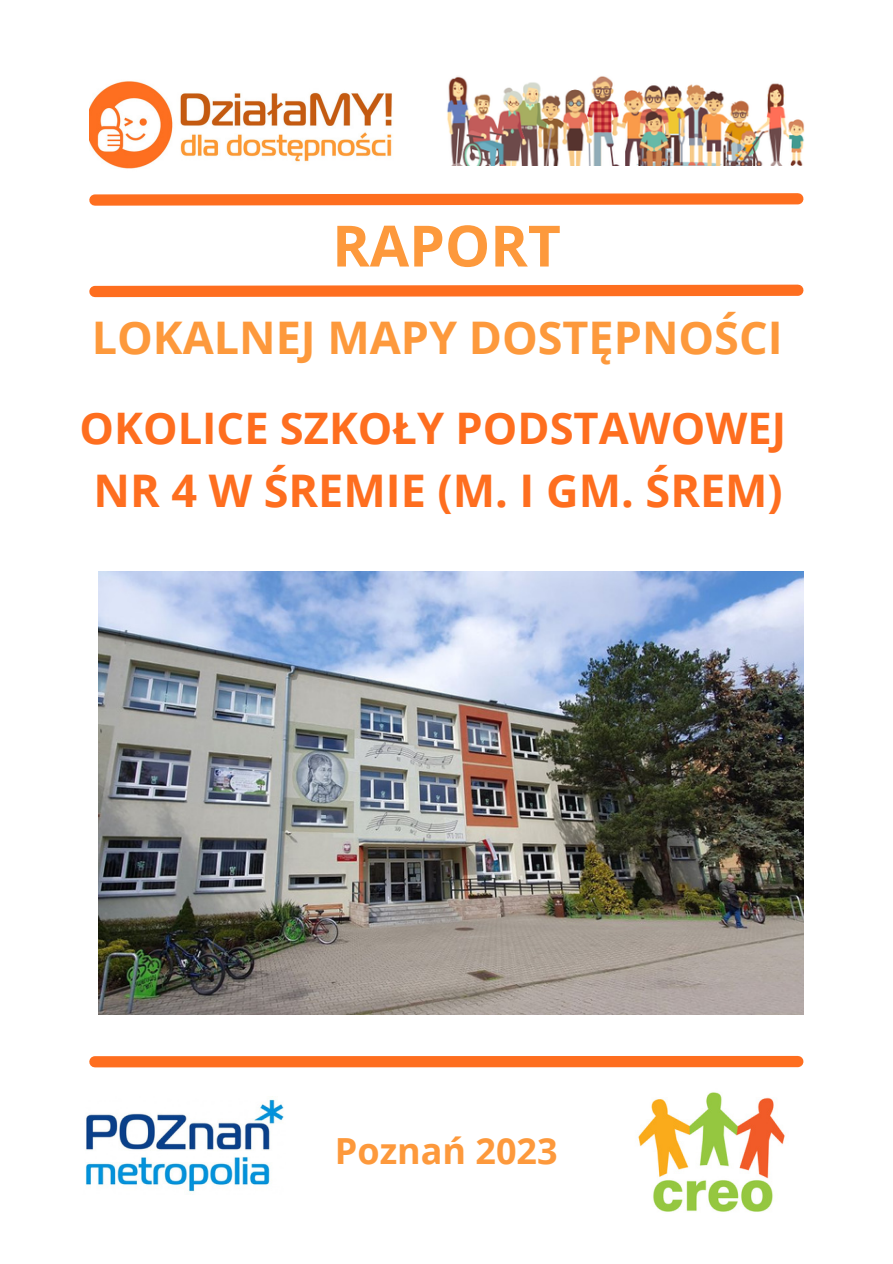
<style>
.page{position:relative;width:893px;height:1264px;background:#fff}
.page>*{position:absolute;margin:0;border:0;box-sizing:border-box;transform-origin:0 0}
.t1{font:700 57px "Open Sans";color:#fd993c}
.t2{font:700 45px "Open Sans";color:#fd993c}
.t3{font:700 45px "Open Sans";color:#fe6e1f}
.t4{font:700 43.5px "Open Sans";color:#fe6e1f}
.t5{font:700 36px "Open Sans";color:#fd993c}
</style>
<div class="page">
<img style="left:447px;top:76px;width:357px;height:89px">
<img style="left:89px;top:81px;width:303px;height:88px">
<svg style="left:89px;top:193px;width:715px;height:13px;background:#fe823d"></svg>
<svg style="left:89px;top:284px;width:715px;height:14px;background:#fe8a4b"></svg>
<div style="left:95px;top:1055px;width:702px;height:12px;background:#fe6e1f"></div>
<img style="left:86px;top:1096px;width:198px;height:96px">
<img style="left:638px;top:1092px;width:147px;height:120px">
<img style="left:98px;top:571px;width:705px;height:443px">
<p class="t1" style="left:332px;top:206px;width:230px">RAPORT</p>
<p class="t2" style="left:92px;top:306px;width:692px">LOKALNEJ MAPY DOSTĘPNOŚCI</p>
<p class="t4" style="left:80px;top:398px;width:708px">OKOLICE SZKOŁY PODSTAWOWEJ</p>
<p class="t3" style="left:93px;top:459px;width:690px">NR 4 W ŚREMIE (M. I GM. ŚREM)</p>
<p class="t5" style="left:335px;top:1125px;width:224px">Poznań 2023</p>
</div>
